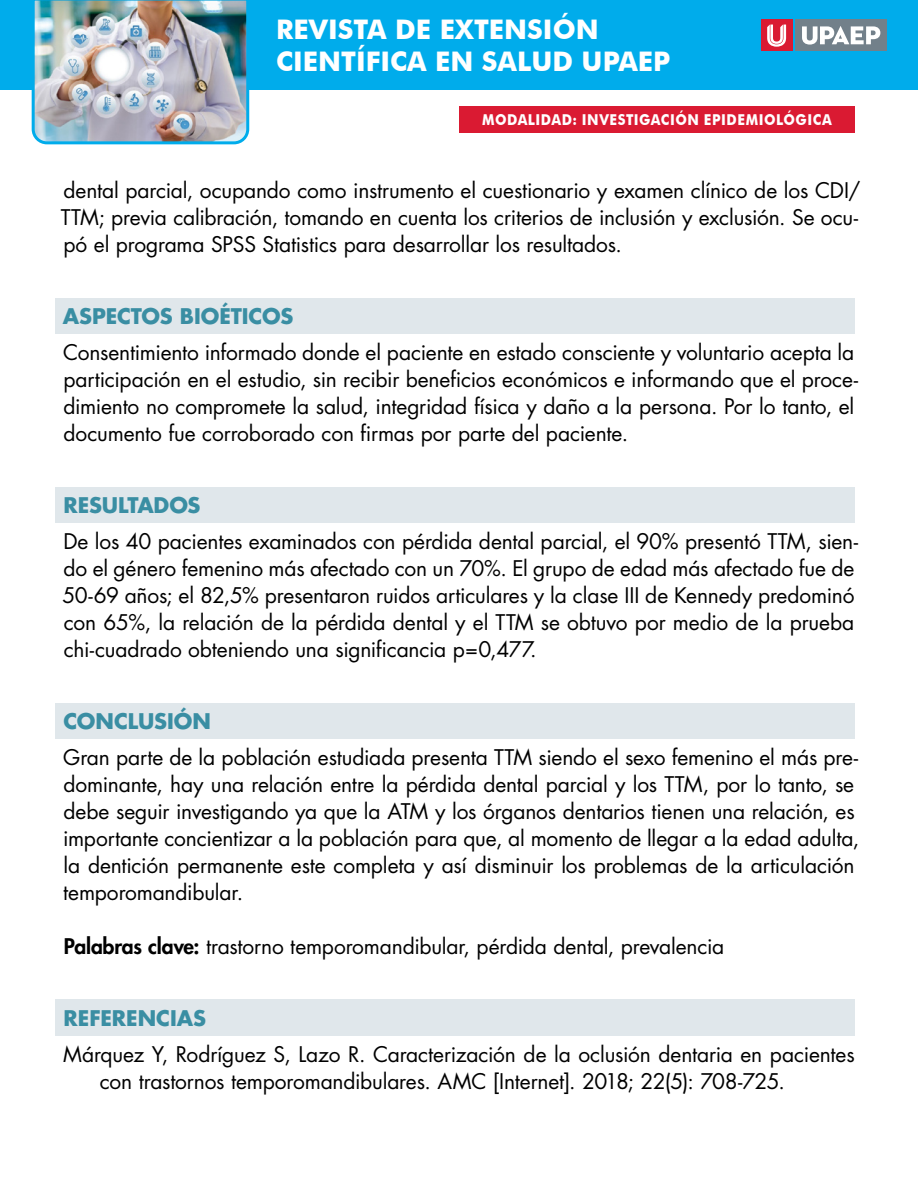
<style>
.page{position:relative;width:918px;height:1188px;background:#fff}
.page>*{position:absolute;margin:0;border:0;box-sizing:border-box;transform-origin:0 0}
.t1{font:700 27px/32.4px "Futura BT";color:#fff}
.cuerpo{font:21px/27px "Futura Std";letter-spacing:-.005em;color:#000}
.referencias{font:21px/27px "Futura Std";letter-spacing:-.01em;color:#000}
.apartado{font:700 21px "Futura Std";letter-spacing:-.005em;color:#3a8ea3}
.t2{font:700 15px "Futura BT";color:#fff;scale:.9 1}
.s1{font-weight:800}
</style>
<div class="page">
<div style="left:0;top:0;width:918px;height:90px;background:#00aceb"></div>
<img style="left:31px;top:0;width:219px;height:145px">
<div style="left:796px;top:20px;width:91px;height:31px;background:#72808a"></div>
<svg style="left:802px;top:26px;width:78px;height:19px"></svg>
<div style="left:761px;top:20px;width:31px;height:31px;background:#da1a32"></div>
<svg style="left:767px;top:25px;width:19px;height:22px"></svg>
<div style="left:459px;top:106px;width:396px;height:27px;background:#da1a32"></div>
<div style="left:56px;top:298px;width:799px;height:36px;background:#e0e7eb"></div>
<div style="left:56px;top:487px;width:799px;height:36px;background:#e0e7eb"></div>
<div style="left:56px;top:703px;width:799px;height:36px;background:#e0e7eb"></div>
<div style="left:56px;top:1000px;width:799px;height:36px;background:#e0e7eb"></div>
<p class="t1" style="left:276px;top:13px;width:396px">REVISTA DE EXTENSIÓN<br>CIENTÍFICA EN SALUD UPAEP</p>
<p class="t2" style="left:482px;top:111px;width:26px">MODALIDAD</p>
<p class="t2" style="left:572px;top:111px;width:28px">: INVESTIGACIÓN</p>
<p class="t2" style="left:704px;top:111px;width:21px">EPIDEMIOLÓGICA</p>
<p class="cuerpo" style="left:61px;top:177px;width:801px;text-align:justify">dental parcial, ocupando como instrumento el cuestionario y examen clínico de los CDI/ TTM; previa calibración, tomando en cuenta los criterios de inclusión y exclusión. Se ocu&shy;pó el programa SPSS Statistics para desarrollar los resultados.</p>
<p class="apartado" style="left:63px;top:302px;width:232px">ASPECTOS BIOÉTICOS</p>
<p class="cuerpo" style="left:63px;top:339px;width:797px">Consentimiento informado donde el paciente en estado consciente y voluntario acepta la participación en el estudio, sin recibir beneficios económicos e informando que el proce&shy;dimiento no compromete la salud, integridad física y daño a la persona. Por lo tanto, el documento fue corroborado con firmas por parte del paciente.</p>
<p class="apartado" style="left:64px;top:491px;width:138px">RESULTADOS</p>
<p class="cuerpo" style="left:62px;top:528px;width:797px">De los 40 pacientes examinados con pérdida dental parcial, el 90% presentó TTM, sien&shy;do el género femenino más afectado con un 70%. El grupo de edad más afectado fue de 50-69 años; el 82,5% presentaron ruidos articulares y la clase III de Kennedy predominó con 65%, la relación de la pérdida dental y el TTM se obtuvo por medio de la prueba chi-cuadrado obteniendo una significancia p=0,477.</p>
<p class="apartado" style="left:63px;top:707px;width:149px">CONCLUSIÓN</p>
<p class="cuerpo" style="left:63px;top:744px;width:798px">Gran parte de la población estudiada presenta TTM siendo el sexo femenino el más pre&shy;dominante, hay una relación entre la pérdida dental parcial y los TTM, por lo tanto, se debe seguir investigando ya que la ATM y los órganos dentarios tienen una relación, es importante concientizar a la población para que, al momento de llegar a la edad adulta, la dentición permanente este completa y así disminuir los problemas de la articulación temporomandibular.</p>
<p class="cuerpo" style="left:64px;top:933px;width:662px"><span class="s1">Palabras clave:</span> trastorno temporomandibular, pérdida dental, prevalencia</p>
<p class="apartado" style="left:64px;top:1004px;width:144px">REFERENCIAS</p>
<p class="referencias" style="left:100px;top:1041px;width:757px;text-indent:-37px">Márquez Y, Rodríguez S, Lazo R. Caracterización de la oclusión dentaria en pacientes con trastornos temporomandibulares. AMC [Internet]. 2018; 22(5): 708-725.</p>
</div>
